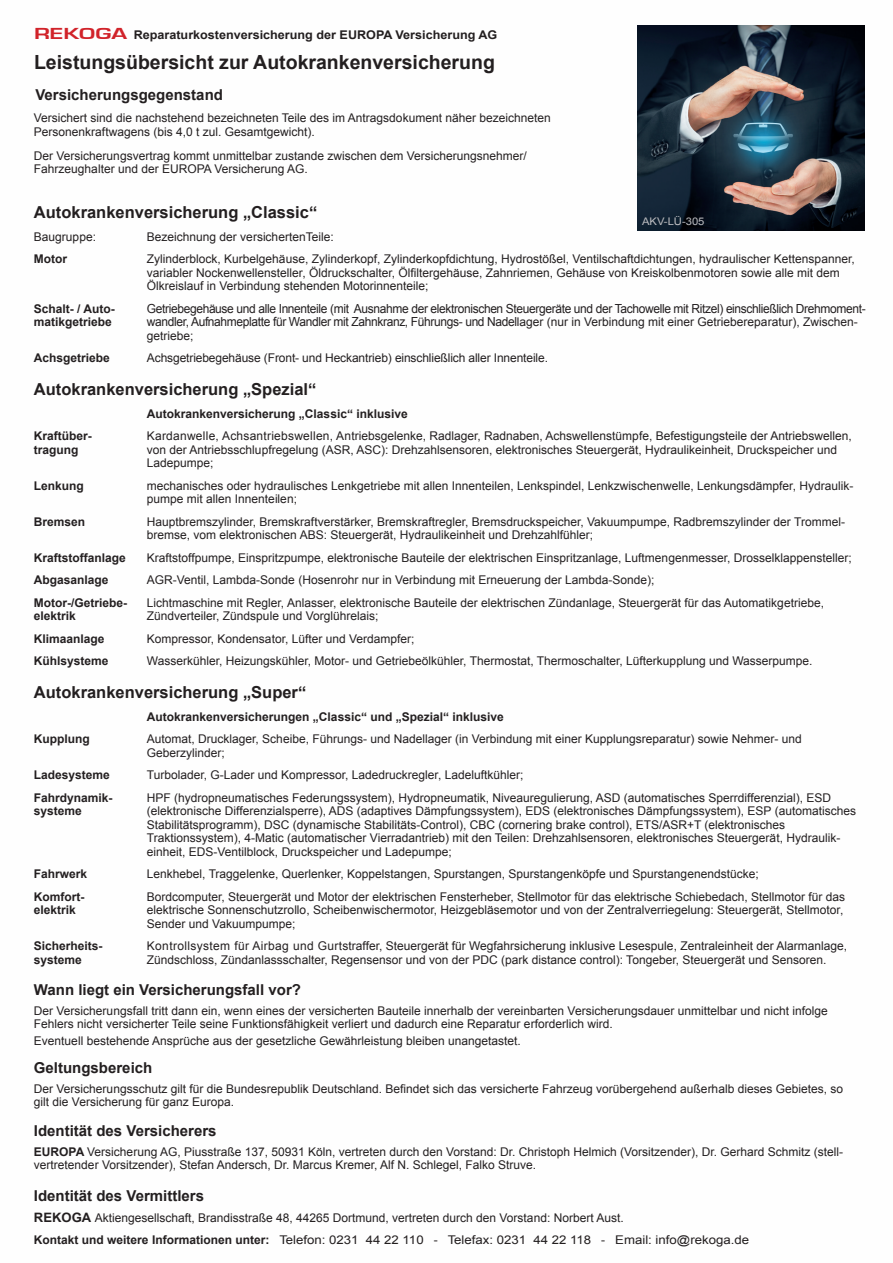
<style>
.page{position:relative;width:893px;height:1263px;background:#fff}
.page>*{position:absolute;margin:0;border:0;box-sizing:border-box;transform-origin:0 0}
.t1{font:700 19.5px "Arial";color:#231f20}
.t2{font:700 16.5px "Arial";color:#231f20}
.t3{font:700 15px "Arial";color:#231f20}
.t4{font:12.45px "Arial";letter-spacing:-.03em;color:#231f20;scale:.96 1}
.t5{font:12px/13.5px "Arial";color:#231f20}
.t6{font:700 12px "Arial";color:#231f20}
.t7{font:700 12px "Arial";color:#231f20;scale:1.05 1}
.t8{font:10.5px "Arial";color:#bcbdc0;scale:1.07 1}
.s1{font-family:"Eurostile";font-size:16.5px;color:#d1232a}
.s2{font-size:12px}
.s3{font-weight:700}
.s4{font-weight:700;font-size:12.9px}
</style>
<div class="page">
<img style="left:638px;top:26px;width:226px;height:205px">
<p class="t7" style="left:34px;top:26px;width:443px"><span class="s1">REKOGA</span> Reparaturkostenversicherung der EUROPA Versicherung AG</p>
<h1 class="t1" style="left:34px;top:50px;width:462px">Leistungsübersicht zur Autokrankenversicherung</h1>
<p class="t3" style="left:35px;top:84px;width:189px">Versicherungsgegenstand</p>
<p class="t5" style="left:34px;top:111px;width:518px">Versichert sind die nachstehend bezeichneten Teile des im Antragsdokument näher bezeichneten<br>Personenkraftwagens (bis 4,0 t zul. Gesamtgewicht).</p>
<p class="t5" style="left:34px;top:149px;width:494px">Der Versicherungsvertrag kommt unmittelbar zustande zwischen dem Versicherungsnehmer/<br>Fahrzeughalter und der EUROPA Versicherung AG.</p>
<h2 class="t2" style="left:34px;top:201px;width:285px">Autokrankenversicherung „Classic“</h2>
<p class="t5" style="left:34px;top:230px;width:64px">Baugruppe:</p>
<p class="t5" style="left:147px;top:230px;width:188px">Bezeichnung der versichertenTeile:</p>
<p class="t6" style="left:34px;top:251px;width:35px">Motor</p>
<p class="t5" style="left:147px;top:252px;width:709px">Zylinderblock, Kurbelgehäuse, Zylinderkopf, Zylinderkopfdichtung, Hydrostößel, Ventilschaftdichtungen, hydraulischer Kettenspanner, variabler Nockenwellensteller, Öldruckschalter, Ölfiltergehäuse, Zahnriemen, Gehäuse von Kreiskolbenmotoren sowie alle mit dem<br>Ölkreislauf in Verbindung stehenden Motorinnenteile;</p>
<p class="t6" style="left:34px;top:300px;width:82px">Schalt- / Auto-</p>
<p class="t4" style="left:147px;top:300px;width:750px">Getriebegehäuse und alle Innenteile (mit Ausnahme der elektronischen Steuergeräte und der Tachowelle mit Ritzel) einschließlich Drehmoment-</p>
<p class="t6" style="left:34px;top:314px;width:80px">matikgetriebe</p>
<p class="t4" style="left:147px;top:313px;width:742px">wandler, Aufnahmeplatte für Wandler mit Zahnkranz, Führungs- und Nadel<span class="s2">lager (nur in Verbindung mit einer Getriebereparatur), Zwischen-</span></p>
<p class="t5" style="left:147px;top:329px;width:48px">getriebe;</p>
<p class="t6" style="left:34px;top:350px;width:78px">Achsgetriebe</p>
<p class="t5" style="left:147px;top:351px;width:403px">Achsgetriebegehäuse (Front- und Heckantrieb) einschließlich aller Innenteile.</p>
<h2 class="t2" style="left:34px;top:378px;width:284px">Autokrankenversicherung „Spezial“</h2>
<p class="t6" style="left:147px;top:405px;width:262px">Autokrankenversicherung „Classic“ inklusive</p>
<p class="t6" style="left:34px;top:428px;width:59px">Kraftüber-</p>
<p class="t5" style="left:147px;top:429px;width:706px">Kardanwelle, Achsantriebswellen, Antriebsgelenke, Radlager, Radnaben, Achswellenstümpfe, Befestigungsteile der Antriebswellen,</p>
<p class="t6" style="left:34px;top:441px;width:46px">tragung</p>
<p class="t5" style="left:147px;top:443px;width:692px">von der Antriebsschlupfregelung (ASR, ASC): Drehzahlsensoren, elektronisches Steuergerät, Hydraulikeinheit, Druckspeicher und<br>Ladepumpe;</p>
<p class="t6" style="left:34px;top:477px;width:52px">Lenkung</p>
<p class="t5" style="left:147px;top:479px;width:708px">mechanisches oder hydraulisches Lenkgetriebe mit allen Innenteilen, Lenkspindel, Lenkzwischenwelle, Lenkungsdämpfer, Hydraulik&shy;pumpe mit allen Innenteilen;</p>
<p class="t6" style="left:34px;top:513px;width:53px">Bremsen</p>
<p class="t5" style="left:147px;top:515px;width:700px">Hauptbremszylinder, Bremskraftverstärker, Bremskraftregler, Bremsdruckspeicher, Vakuumpumpe, Radbremszylinder der Trommel&shy;bremse, vom elektronischen ABS: Steuergerät, Hydraulikeinheit und Drehzahlfühler;</p>
<p class="t6" style="left:34px;top:549px;width:94px">Kraftstoffanlage</p>
<p class="t5" style="left:147px;top:551px;width:706px">Kraftstoffpumpe, Einspritzpumpe, elektronische Bauteile der elektrischen Einspritzanlage, Luftmengenmesser, Drosselklappensteller;</p>
<p class="t6" style="left:34px;top:572px;width:76px">Abgasanlage</p>
<p class="t5" style="left:147px;top:573px;width:509px">AGR-Ventil, Lambda-Sonde (Hosenrohr nur in Verbindung mit Erneuerung der Lambda-Sonde);</p>
<p class="t6" style="left:34px;top:594px;width:95px">Motor-/Getriebe-</p>
<p class="t5" style="left:147px;top:596px;width:679px">Lichtmaschine mit Regler, Anlasser, elektronische Bauteile der elektrischen Zündanlage, Steuergerät für das Automatikgetriebe,</p>
<p class="t6" style="left:34px;top:608px;width:44px">elektrik</p>
<p class="t5" style="left:147px;top:609px;width:233px">Zündverteiler, Zündspule und Vorglührelais;</p>
<p class="t6" style="left:34px;top:630px;width:72px">Klimaanlage</p>
<p class="t5" style="left:147px;top:632px;width:269px">Kompressor, Kondensator, Lüfter und Verdampfer;</p>
<p class="t6" style="left:34px;top:653px;width:76px">Kühlsysteme</p>
<p class="t5" style="left:147px;top:654px;width:667px">Wasserkühler, Heizungskühler, Motor- und Getriebeölkühler, Thermostat, Thermoschalter, Lüfterkupplung und Wasserpumpe.</p>
<h2 class="t2" style="left:34px;top:681px;width:274px">Autokrankenversicherung „Super“</h2>
<p class="t6" style="left:147px;top:708px;width:358px">Autokrankenversicherungen „Classic“ und „Spezial“ inklusive</p>
<p class="t6" style="left:34px;top:731px;width:57px">Kupplung</p>
<p class="t5" style="left:147px;top:732px;width:656px">Automat, Drucklager, Scheibe, Führungs- und Nadellager (in Verbindung mit einer Kupplungsreparatur) sowie Nehmer- und<br>Geberzylinder;</p>
<p class="t6" style="left:34px;top:767px;width:78px">Ladesysteme</p>
<p class="t5" style="left:147px;top:768px;width:378px">Turbolader, G-Lader und Kompressor, Ladedruckregler, Ladeluftkühler;</p>
<p class="t6" style="left:34px;top:789px;width:80px">Fahrdynamik-</p>
<p class="t5" style="left:147px;top:791px;width:686px">HPF (hydropneumatisches Federungssystem), Hydropneumatik, Niveauregulierung, ASD (automatisches Sperrdifferenzial), ESD</p>
<p class="t6" style="left:34px;top:803px;width:50px">systeme</p>
<p class="t5" style="left:147px;top:804px;width:711px">(elektronische Differenzialsperre), ADS (adaptives Dämpfungssystem), EDS (elektronisches Dämpfungssystem), ESP (automatisches Stabilitätsprogramm), DSC (dynamische Stabilitäts-Control), CBC (cornering brake control), ETS/ASR+T (elektronisches Traktionssystem), 4-Matic (automatischer Vierradantrieb) mit den Teilen: Drehzahlsensoren, elektronisches Steuergerät, Hydraulik&shy;einheit, EDS-Ventilblock, Druckspeicher und Ladepumpe;</p>
<p class="t6" style="left:34px;top:866px;width:55px">Fahrwerk</p>
<p class="t5" style="left:147px;top:867px;width:613px">Lenkhebel, Traggelenke, Querlenker, Koppelstangen, Spurstangen, Spurstangenköpfe und Spurstangenendstücke;</p>
<p class="t6" style="left:34px;top:888px;width:52px">Komfort-</p>
<p class="t5" style="left:147px;top:890px;width:700px">Bordcomputer, Steuergerät und Motor der elektrischen Fensterheber, Stellmotor für das elektrische Schiebedach, Stellmotor für das</p>
<p class="t6" style="left:34px;top:902px;width:44px">elektrik</p>
<p class="t5" style="left:147px;top:903px;width:698px">elektrische Sonnenschutzrollo, Scheibenwischermotor, Heizgebläsemotor und von der Zentralverriegelung: Steuergerät, Stellmotor,<br>Sender und Vakuumpumpe;</p>
<p class="t6" style="left:34px;top:938px;width:70px">Sicherheits-</p>
<p class="t5" style="left:147px;top:939px;width:702px">Kontrollsystem für Airbag und Gurtstraffer, Steuergerät für Wegfahrsicherung inklusive Lesespule, Zentraleinheit der Alarmanlage,</p>
<p class="t6" style="left:34px;top:951px;width:50px">systeme</p>
<p class="t5" style="left:147px;top:953px;width:681px">Zündschloss, Zündanlassschalter, Regensensor und von der PDC (park distance control): Tongeber, Steuergerät und Sensoren.</p>
<p class="t3" style="left:34px;top:980px;width:269px">Wann liegt ein Versicherungsfall vor?</p>
<p class="t5" style="left:34px;top:1004px;width:795px">Der Versicherungsfall tritt dann ein, wenn eines der versicherten Bauteile innerhalb der vereinbarten Versicherungsdauer unmittelbar und nicht infolge<br>Fehlers nicht versicherter Teile seine Funktionsfähigkeit verliert und dadurch eine Reparatur erforderlich wird.</p>
<p class="t5" style="left:34px;top:1034px;width:488px">Eventuell bestehende Ansprüche aus der gesetzliche Gewährleistung bleiben unangetastet.</p>
<p class="t3" style="left:34px;top:1058px;width:120px">Geltungsbereich</p>
<p class="t5" style="left:34px;top:1082px;width:811px">Der Versicherungsschutz gilt für die Bundesrepublik Deutschland. Befindet sich das versicherte Fahrzeug vorübergehend außerhalb dieses Gebietes, so gilt die Versicherung für ganz Europa.</p>
<p class="t3" style="left:34px;top:1121px;width:184px">Identität des Versicherers</p>
<p class="t5" style="left:34px;top:1145px;width:811px"><span class="s3">EUROPA</span> Versicherung AG, Piusstraße 137, 50931 Köln, vertreten durch den Vorstand: Dr. Christoph Helmich (Vorsitzender), Dr. Gerhard Schmitz (stell&shy;vertretender Vorsitzender), Stefan Andersch, Dr. Marcus Kremer, Alf N. Schlegel, Falko Struve.</p>
<p class="t3" style="left:34px;top:1185px;width:172px">Identität des Vermittlers</p>
<p class="t5" style="left:34px;top:1206px;width:717px;line-height:22.5px"><span class="s4">REKOGA</span> Aktiengesellschaft, Brandisstraße 48, 44265 Dortmund, vertreten durch den Vorstand: Norbert Aust.<br><span class="s3">Kontakt und weitere Informationen unter:</span> Telefon: 0231 44 22 110 - Telefax: 0231 44 22 118 - Email: info@rekoga.de</p>
<p class="t8" style="left:642px;top:215px;width:60px">AKV-LÜ-305</p>
</div>
